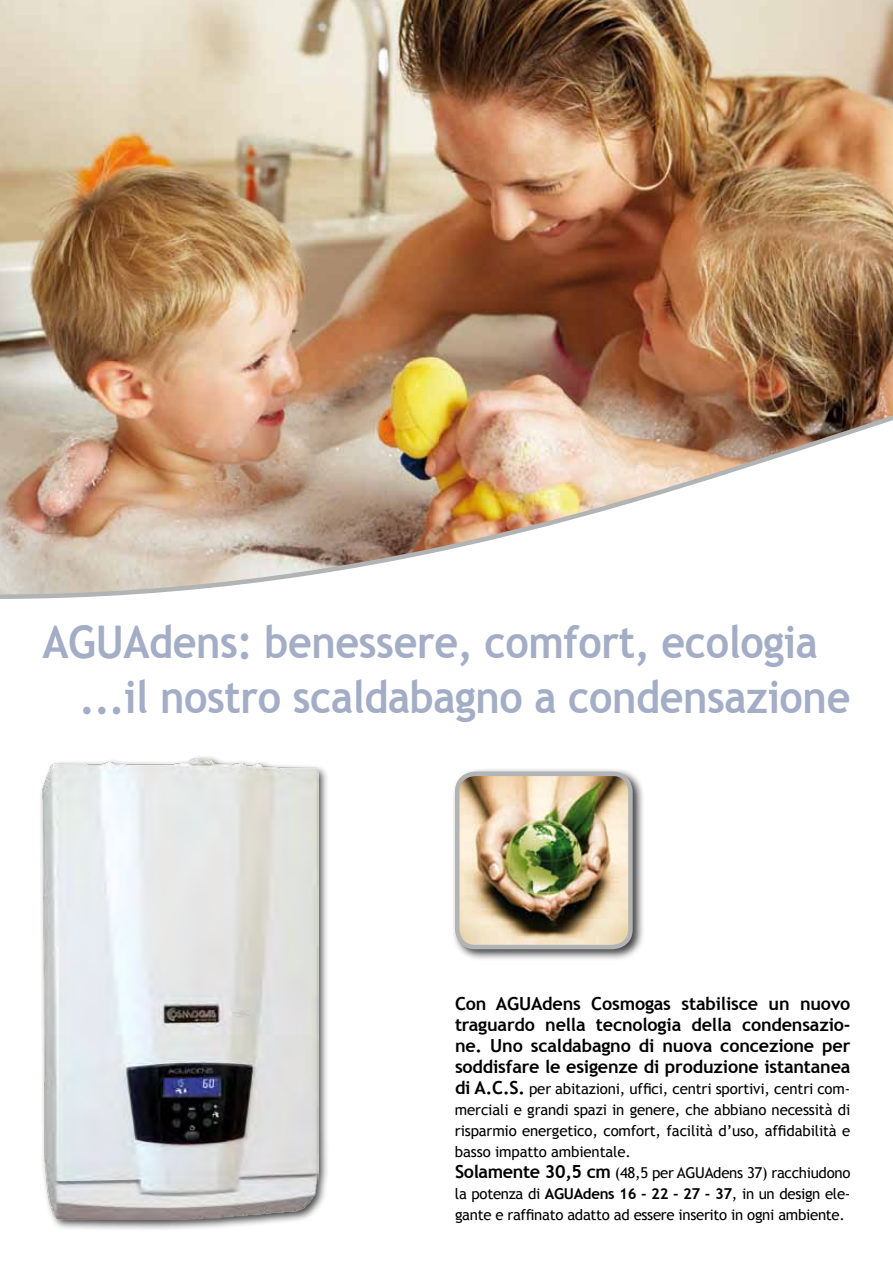
<style>
.page{position:relative;width:893px;height:1263px;background:#fff}
.page>*{position:absolute;margin:0;border:0;box-sizing:border-box;transform-origin:0 0}
.t1{font:700 45px/55.5px "Trebuchet MS";letter-spacing:-.01em;color:#a3adc6;scale:.92 1}
.t2{font:700 18px/21px "Trebuchet MS";letter-spacing:-.01em;color:#000;text-align:justify}
.t3{font:15px/21px "Trebuchet MS";letter-spacing:-.01em;color:#000}
.s1{font-weight:700;font-size:18px}
.s2{font-weight:700}
</style>
<div class="page">
<img style="left:0;top:0;width:893px;height:153px">
<div style="left:39px;top:754px;width:290px;height:477px;background:#000;opacity:.75"></div>
<img style="left:43px;top:758px;width:275px;height:461px">
<div style="left:451px;top:767px;width:194px;height:194px;background:#000;opacity:.75"></div>
<img style="left:457px;top:774px;width:173px;height:173px">
<div style="left:455px;top:771px;width:178px;height:178px;border:4px solid #b1b3b4;border-radius:18px"></div>
<img style="left:0;top:153px;width:893px;height:446px">
<h1 class="t1" style="left:80px;top:614px;width:839px;text-indent:-37px">AGUAdens: benessere, comfort, ecologia ...il nostro scaldabagno a condensazione</h1>
<p class="t2" style="left:455px;top:993px;width:397px">Con AGUAdens Cosmogas stabilisce un nuovo traguardo nella tecnologia della condensazio&shy;ne. Uno scaldabagno di nuova concezione per soddisfare le esigenze di produzione istantanea</p>
<p class="t3" style="left:455px;top:1079px;width:397px"><span class="s1">di A.C.S.</span> per abitazioni, uffici, centri sportivi, centri com&shy;merciali e grandi spazi in genere, che abbiano necessità di risparmio energetico, comfort, facilità d’uso, affidabilità e basso impatto ambientale.<br><span class="s1">Solamente 30,5 cm</span> (48,5 per AGUAdens 37) racchiudono la potenza di <span class="s2">AGUAdens 16 - 22 - 27 - 37</span>, in un design ele&shy;gante e raffinato adatto ad essere inserito in ogni ambiente.</p>
</div>
